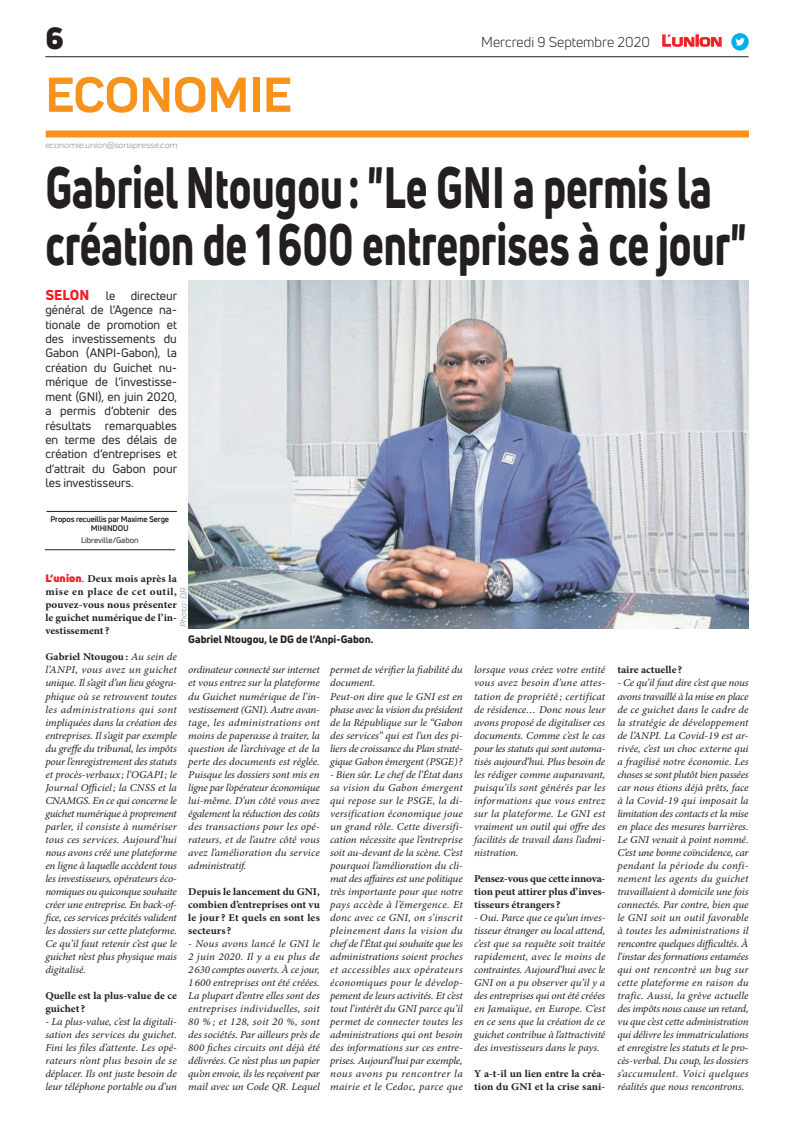
<style>
.page{position:relative;width:794px;height:1129px;background:#fff}
.page>*{position:absolute;margin:0;border:0;box-sizing:border-box;transform-origin:0 0}
.t1{font:800 57px/57px "Uni Neue";color:#231f20;scale:.72 1}
.t2{font:700 51px "Praktika";color:#f7931d}
.t3{font:900 30px "Uni Neue";color:#231f20}
.t4{font:14px "Uni Neue";color:#231f20}
.t5{font:800 14px "Uni Neue";color:#ee1d23}
.t6{font:12px/14.4px "Uni Neue";color:#231f20;text-align:justify}
.t7{font:italic 10.5px/13px "Minion Pro";letter-spacing:-.01em;color:#231f20;text-align:justify;scale:1.05 1}
.t8{font:700 10.5px/13px "Minion Pro";color:#231f20;text-align:justify;scale:1.05 1}
.t9{font:800 10.5px "Uni Neue";color:#231f20}
.t10{font:italic 9px "Praktika";color:#818386}
.t11{font:700 8px/9.6px "Uni Neue";letter-spacing:-.02em;color:#231f20;text-align:center}
.t12{font:8px "Uni Neue";color:#231f20}
.s1{font-family:"Eurostile";font-weight:600;font-size:14.9px;color:#ee1d23}
.s2{font-family:"Eurostile";font-weight:600;font-size:11.4px;color:#ee1d23}
.s3{font-weight:400;font-size:12px;color:#231f20}
.s4{font-family:"Uni Neue";font-weight:900;color:#ee1d23}
.s5{font-weight:400}
.s6{font-weight:700;font-style:normal}
</style>
<div class="page">
<div style="left:46px;top:130px;width:703px;height:7px;background:#f7931d"></div>
<hr style="left:45px;top:56px;width:703px;height:1px;background:#231f20">
<svg style="left:662px;top:34px;width:60px;height:13px"></svg>
<div style="left:731px;top:33px;width:17px;height:18px;background:#00aeef;border-radius:50%"></div>
<svg style="left:735px;top:38px;width:10px;height:8px"></svg>
<hr style="left:45px;top:549px;width:130px;height:1px;background:#231f20">
<hr style="left:46px;top:511px;width:131px;height:1px;background:#231f20">
<img style="left:189px;top:281px;width:559px;height:347px">
<h3 class="t3" style="left:45px;top:17px;width:20px">6</h3>
<h2 class="t2" style="left:45px;top:54px;width:248px">ECONOMIE</h2>
<p class="t10" style="left:45px;top:139px;width:134px">economie.union@sonapresse.com</p>
<h3 class="t4" style="left:481px;top:33px;width:242px">Mercredi 9 Septembre 2020 <span class="s1">L</span><span class="s2">UNION</span></h3>
<h1 class="t1" style="left:45px;top:158px;width:975px">Gabriel Ntougou: "Le GNI a permis la création de 1600 entreprises à ce jour"</h1>
<h3 class="t5" style="left:45px;top:285px;width:71px">SELON <span class="s3">le</span></h3>
<p class="t6" style="left:45px;top:288px;width:133px;text-indent:85px">directeur général de l’Agence na&shy;tionale de promotion et des investissements du Gabon (ANPI-Gabon), la création du Guichet nu&shy;mérique de l’investisse&shy;ment (GNI), en juin 2020, a permis d’obtenir des résultats remarquables en terme des délais de création d’entreprises et d’attrait du Gabon pour les investisseurs.</p>
<p class="t11" style="left:50px;top:514px;width:120px">Propos recueillis par Maxime Serge<br>MIHINDOU</p>
<p class="t12" style="left:81px;top:535px;width:59px">Libreville/Gabon</p>
<p class="t8" style="left:45px;top:572px;width:127px"><span class="s4">L’union</span><span class="s5">.</span> Deux mois après la mise en place de cet outil, pouvez-vous nous présenter le guichet numérique de l’in&shy;vestissement?</p>
<p class="t7" style="left:45px;top:650px;width:127px"><span class="s6">Gabriel Ntougou:</span> Au sein de l’ANPI, vous avez un guichet unique. Il s’agit d’un lieu géogra&shy;phique où se retrouvent toutes les administrations qui sont impliquées dans la création des entreprises. Il s’agit par exemple du greffe du tribunal, les impôts pour l’enregistrement des statuts et procès-verbaux ; l’OGAPI; le Journal Officiel ; la CNSS et la CNAMGS. En ce qui concerne le guichet numérique à proprement parler, il consiste à numériser tous ces services. Aujourd’hui nous avons créé une plateforme en ligne à laquelle accèdent tous les investisseurs, opérateurs éco&shy;nomiques ou quiconque souhaite créer une entreprise. En back-of&shy;fice, ces services précités valident les dossiers sur cette plateforme.<br>Ce qu’il faut retenir c’est que le guichet n’est plus physique mais digitalisé.</p>
<p class="t8" style="left:45px;top:988px;width:127px">Quelle est la plus-value de ce guichet?</p>
<p class="t7" style="left:45px;top:1014px;width:127px">- La plus-value, c’est la digitali&shy;sation des services du guichet.<br>Fini les files d’attente. Les opé&shy;rateurs n’ont plus besoin de se déplacer. Ils ont juste besoin de leur téléphone portable ou d’un</p>
<p class="t10" style="left:177px;top:626px;width:41px;rotate:-90deg">Photo : DR</p>
<p class="t9" style="left:188px;top:632px;width:187px">Gabriel Ntougou, le DG de l’Anpi-Gabon.</p>
<p class="t7" style="left:188px;top:663px;width:127px">ordinateur connecté sur internet et vous entrez sur la plateforme du Guichet numérique de l’in&shy;vestissement (GNI). Autre avan&shy;tage, les administrations ont moins de paperasse à traiter, la question de l’archivage et de la perte des documents est réglée.<br>Puisque les dossiers sont mis en ligne par l’opérateur économique lui-même. D’un côté vous avez également la réduction des coûts des transactions pour les opé&shy;rateurs, et de l’autre côté vous avez l’amélioration du service administratif.</p>
<p class="t8" style="left:188px;top:884px;width:127px">Depuis le lancement du GNI, combien d’entreprises ont vu le jour ? Et quels en sont les secteurs?</p>
<p class="t7" style="left:188px;top:936px;width:127px">- Nous avons lancé le GNI le 2 juin 2020. Il y a eu plus de 2630 comptes ouverts. À ce jour, 1 600 entreprises ont été créées.<br>La plupart d’entre elles sont des entreprises individuelles, soit 80 % ; et 128, soit 20 %, sont des sociétés. Par ailleurs près de 800 fiches circuits ont déjà été délivrées. Ce n’est plus un papier qu’on envoie, ils les reçoivent par mail avec un Code QR. Lequel</p>
<p class="t7" style="left:330px;top:663px;width:128px;text-align:left">permet de vérifier la fiabilité du document.<br>Peut-on dire que le GNI est en phase avec la vision du président de la République sur le “Gabon des services” qui est l’un des pi&shy;liers de croissance du Plan straté&shy;gique Gabon émergent (PSGE)?</p>
<p class="t7" style="left:330px;top:767px;width:128px">- Bien sûr. Le chef de l’État dans sa vision du Gabon émergent qui repose sur le PSGE, la di&shy;versification économique joue un grand rôle. Cette diversifi&shy;cation nécessite que l’entreprise soit au-devant de la scène. C’est pourquoi l’amélioration du cli&shy;mat des affaires est une politique très importante pour que notre pays accède à l’émergence. Et donc avec ce GNI, on s’inscrit pleinement dans la vision du chef de l’État qui souhaite que les administrations soient proches et accessibles aux opérateurs économiques pour le dévelop&shy;pement de leurs activités. Et c’est tout l’intérêt du GNI parce qu’il permet de connecter toutes les administrations qui ont besoin des informations sur ces entre&shy;prises. Aujourd’hui par exemple, nous avons pu rencontrer la mairie et le Cedoc, parce que</p>
<p class="t7" style="left:474px;top:663px;width:126px">lorsque vous créez votre entité vous avez besoin d’une attes&shy;tation de propriété ; certificat de résidence… Donc nous leur avons proposé de digitaliser ces documents. Comme c’est le cas pour les statuts qui sont automa&shy;tisés aujourd’hui. Plus besoin de les rédiger comme auparavant, puisqu’ils sont générés par les informations que vous entrez sur la plateforme. Le GNI est vraiment un outil qui offre des facilités de travail dans l’admi&shy;nistration.</p>
<p class="t8" style="left:474px;top:871px;width:126px">Pensez-vous que cette innova&shy;tion peut attirer plus d’inves&shy;tisseurs étrangers?</p>
<p class="t7" style="left:474px;top:910px;width:126px">- Oui. Parce que ce qu’un inves&shy;tisseur étranger ou local attend, c’est que sa requête soit traitée rapidement, avec le moins de contraintes. Aujourd’hui avec le GNI on a pu observer qu’il y a des entreprises qui ont été créées en Jamaïque, en Europe. C’est en ce sens que la création de ce guichet contribue à l’attractivité des investisseurs dans le pays.</p>
<p class="t8" style="left:474px;top:1066px;width:126px">Y a-t-il un lien entre la créa&shy;tion du GNI et la crise sani-</p>
<p class="t8" style="left:617px;top:663px;width:63px">taire actuelle ?</p>
<p class="t7" style="left:617px;top:676px;width:126px">- Ce qu’il faut dire c’est que nous avons travaillé à la mise en place de ce guichet dans le cadre de la stratégie de développement de l’ANPI. La Covid-19 est ar&shy;rivée, c’est un choc externe qui a fragilisé notre économie. Les choses se sont plutôt bien passées car nous étions déjà prêts, face à la Covid-19 qui imposait la limitation des contacts et la mise en place des mesures barrières.<br>Le GNI venait à point nommé.<br>C’est une bonne coïncidence, car pendant la période du confi&shy;nement les agents du guichet travaillaient à domicile une fois connectés. Par contre, bien que le GNI soit un outil favorable à toutes les administrations il rencontre quelques difficultés. À l’instar des formations entamées qui ont rencontré un bug sur cette plateforme en raison du trafic. Aussi, la grève actuelle des impôts nous cause un retard, vu que c’est cette administration qui délivre les immatriculations et enregistre les statuts et le pro&shy;cès-verbal. Du coup, les dossiers s’accumulent. Voici quelques réalités que nous rencontrons.</p>
</div>
